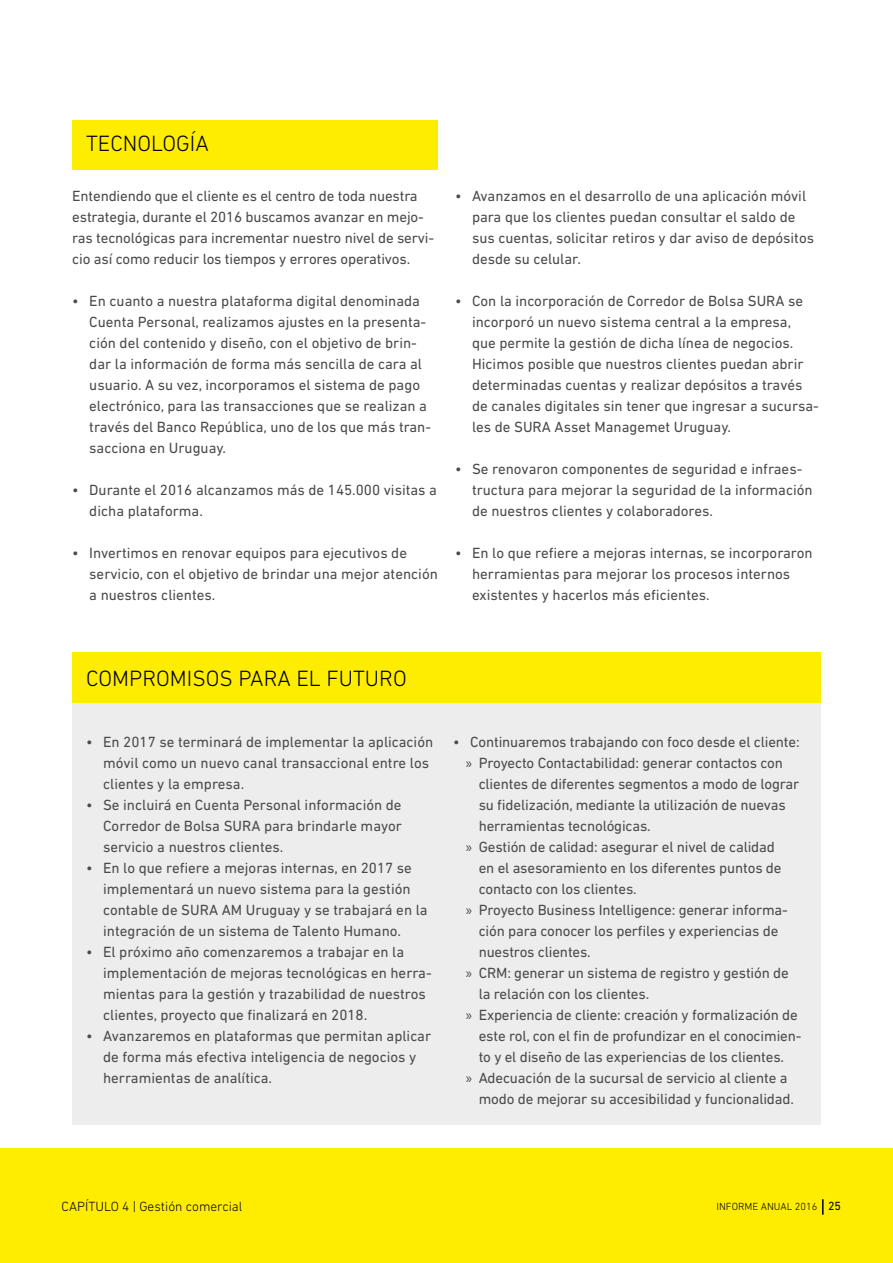
<style>
.page{position:relative;width:893px;height:1263px;background:#fff}
.page>*{position:absolute;margin:0;border:0;box-sizing:border-box;transform-origin:0 0}
.t1{font:300 22.5px "DIN Next LT Pro";color:#000}
.t2{font:15px/21px "DIN Next LT Pro";color:#4a4a49}
.t3{font:300 13.5px "DIN Next LT Pro";color:#000}
.t4{font:300 10.5px "DIN Next LT Pro";color:#000}
.s1{font-family:"Myriad Pro"}
.s2{font-weight:400;font-size:12px}
</style>
<div class="page">
<div style="left:0;top:1148px;width:893px;height:115px;background:#ffed00"></div>
<svg style="left:822px;top:1199px;width:2px;height:16px"></svg>
<div style="left:72px;top:652px;width:749px;height:473px;background:#ededed"></div>
<div style="left:72px;top:652px;width:749px;height:51px;background:#ffed00"></div>
<div style="left:72px;top:120px;width:366px;height:50px;background:#ffed00"></div>
<h1 class="t1" style="left:86px;top:130px;width:124px">TECNOLOGÍA</h1>
<p class="t2" style="left:72px;top:185px;width:363px">Entendiendo que el cliente es el centro de toda nuestra estrategia, durante el 2016 buscamos avanzar en mejo&shy;ras tecnológicas para incrementar nuestro nivel de servi&shy;cio así como reducir los tiempos y errores operativos.</p>
<p class="t2" style="left:89px;top:290px;width:343px;text-indent:-17px">• En cuanto a nuestra plataforma digital denominada Cuenta Personal, realizamos ajustes en la presenta&shy;ción del contenido y diseño, con el objetivo de brin&shy;dar la información de forma más sencilla de cara al usuario. A su vez, incorporamos el sistema de pago electrónico, para las transacciones que se realizan a través del Banco República, uno de los que más tran&shy;sacciona en Uruguay.</p>
<p class="t2" style="left:89px;top:479px;width:349px;text-indent:-17px">• Durante el 2016 alcanzamos más de 145.000 visitas a dicha plataforma.</p>
<p class="t2" style="left:89px;top:542px;width:350px;text-indent:-17px">• Invertimos en renovar equipos para ejecutivos de servicio, con el objetivo de brindar una mejor atención a nuestros clientes.</p>
<p class="t2" style="left:472px;top:185px;width:344px;text-indent:-17px">• Avanzamos en el desarrollo de una aplicación móvil para que los clientes puedan consultar el saldo de sus cuentas, solicitar retiros y dar aviso de depósitos desde su celular.</p>
<p class="t2" style="left:472px;top:290px;width:348px;text-indent:-17px">• Con la incorporación de Corredor de Bolsa SURA se incorporó un nuevo sistema central a la empresa,<br>que permite la gestión de dicha línea de negocios.<br>Hicimos posible que nuestros clientes puedan abrir determinadas cuentas y realizar depósitos a través de canales digitales sin tener que ingresar a sucursa&shy;les de SURA Asset Managemet Uruguay.</p>
<p class="t2" style="left:472px;top:458px;width:342px;text-indent:-17px">• Se renovaron componentes de seguridad e infraes&shy;tructura para mejorar la seguridad de la información de nuestros clientes y colaboradores.</p>
<p class="t2" style="left:472px;top:542px;width:342px;text-indent:-17px">• En lo que refiere a mejoras internas, se incorporaron herramientas para mejorar los procesos internos existentes y hacerlos más eficientes.</p>
<h1 class="t1" style="left:86px;top:666px;width:322px">COMPROMISOS PARA EL FUTURO</h1>
<p class="t2" style="left:103px;top:731px;width:332px;text-indent:-17px">• En 2017 se terminará de implementar la aplicación móvil como un nuevo canal transaccional entre los clientes y la empresa.</p>
<p class="t2" style="left:103px;top:794px;width:300px;text-align:justify;text-indent:-17px">• Se incluirá en Cuenta Personal información de Corredor de Bolsa SURA para brindarle mayor servicio a nuestros clientes.</p>
<p class="t2" style="left:103px;top:857px;width:326px;text-indent:-17px">• En lo que refiere a mejoras internas, en 2017 se implementará un nuevo sistema para la gestión contable de SURA AM Uruguay y se trabajará en la integración de un sistema de Talento Humano.</p>
<p class="t2" style="left:103px;top:941px;width:330px;text-indent:-17px">• El próximo año comenzaremos a trabajar en la implementación de mejoras tecnológicas en herra&shy;mientas para la gestión y trazabilidad de nuestros clientes, proyecto que finalizará en 2018.</p>
<p class="t2" style="left:103px;top:1025px;width:330px;text-indent:-17px">• Avanzaremos en plataformas que permitan aplicar de forma más efectiva inteligencia de negocios y herramientas de analítica.</p>
<p class="t2" style="left:453px;top:731px;width:348px;text-align:center">• Continuaremos trabajando con foco desde el cliente: <span class="s1">»</span> Proyecto Contactabilidad: generar contactos con</p>
<p class="t2" style="left:479px;top:773px;width:322px">clientes de diferentes segmentos a modo de lograr</p>
<p class="t2" style="left:479px;top:794px;width:309px">su fidelización, mediante la utilización de nuevas</p>
<p class="t2" style="left:479px;top:815px;width:174px">herramientas tecnológicas.</p>
<p class="t2" style="left:466px;top:836px;width:310px"><span class="s1">»</span> Gestión de calidad: asegurar el nivel de calidad</p>
<p class="t2" style="left:479px;top:857px;width:304px">en el asesoramiento en los diferentes puntos de</p>
<p class="t2" style="left:479px;top:878px;width:160px">contacto con los clientes.</p>
<p class="t2" style="left:466px;top:899px;width:323px"><span class="s1">»</span> Proyecto Business Intelligence: generar informa-</p>
<p class="t2" style="left:479px;top:920px;width:301px">ción para conocer los perfiles y experiencias de</p>
<p class="t2" style="left:479px;top:941px;width:114px">nuestros clientes.</p>
<p class="t2" style="left:466px;top:962px;width:324px"><span class="s1">»</span> CRM: generar un sistema de registro y gestión de</p>
<p class="t2" style="left:479px;top:983px;width:172px">la relación con los clientes.</p>
<p class="t2" style="left:466px;top:1004px;width:333px"><span class="s1">»</span> Experiencia de cliente: creación y formalización de</p>
<p class="t2" style="left:479px;top:1025px;width:324px">este rol, con el fin de profundizar en el conocimien-</p>
<p class="t2" style="left:479px;top:1046px;width:307px">to y el diseño de las experiencias de los clientes.</p>
<p class="t2" style="left:466px;top:1067px;width:323px"><span class="s1">»</span> Adecuación de la sucursal de servicio al cliente a</p>
<p class="t2" style="left:479px;top:1088px;width:317px">modo de mejorar su accesibilidad y funcionalidad.</p>
<p class="t3" style="left:62px;top:1199px;width:182px">CAPÍTULO 4 | Gestión comercial</p>
<p class="t4" style="left:716px;top:1201px;width:126px">INFORME ANUAL 2016 <span class="s2">25</span></p>
</div>
